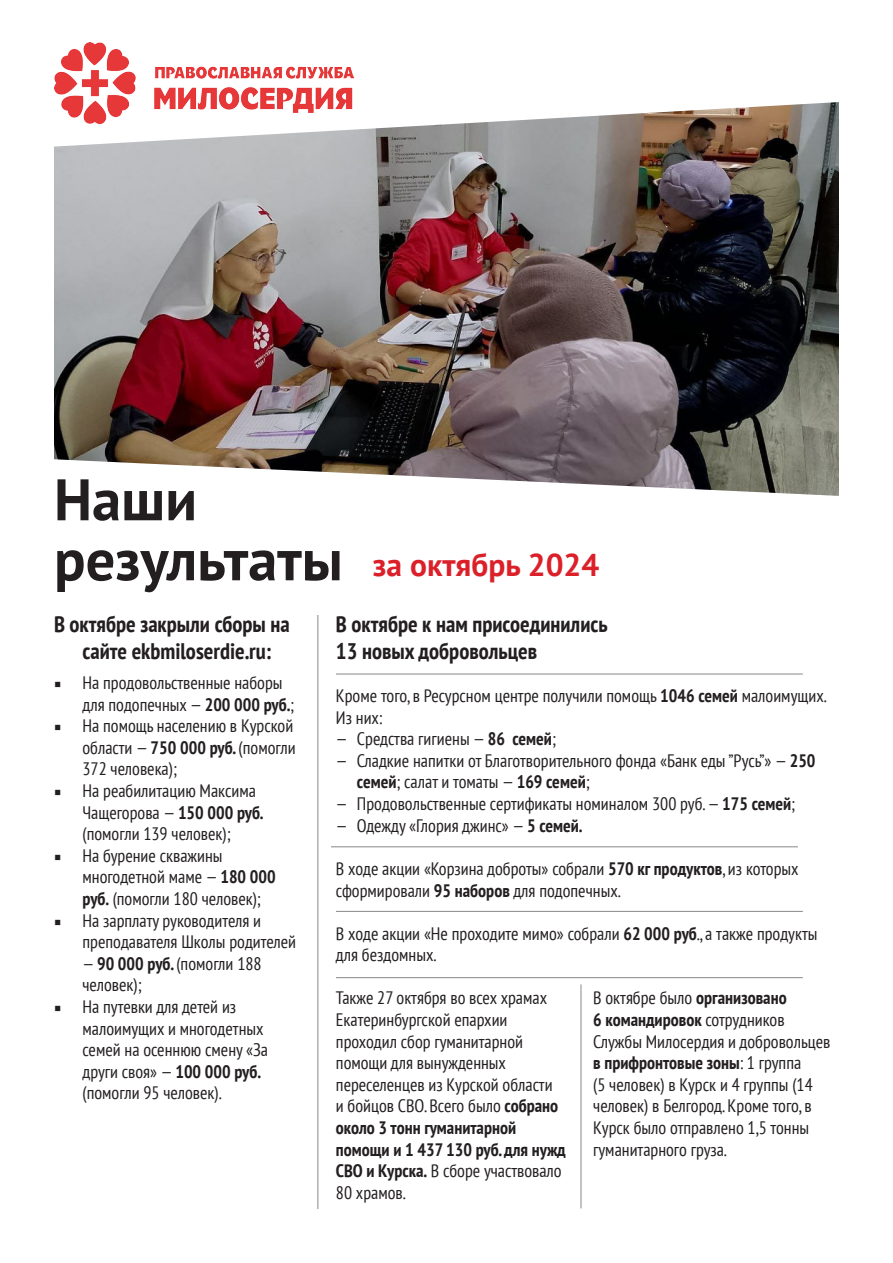
<style>
.page{position:relative;width:893px;height:1263px;background:#fff}
.page>*{position:absolute;margin:0;border:0;box-sizing:border-box;transform-origin:0 0}
.t1{font:700 58.5px "PT Sans";color:#231f20}
.t2{font:700 31.5px "PT Sans";color:#dc2029}
.t3{font:700 condensed 22.5px/27px "PT Sans";color:#231f20;text-align:center}
.t4{font:condensed 18px/21.6px "PT Sans";color:#231f20}
.s1{font-weight:700}
.s2{font-family:"Minion Pro";font-stretch:normal}
</style>
<div class="page">
<img style="left:54px;top:102px;width:785px;height:394px">
<img style="left:54px;top:42px;width:299px;height:82px">
<hr style="left:317px;top:615px;width:1px;height:594px;background:#939598">
<hr style="left:580px;top:984px;width:1px;height:224px;background:#939598">
<hr style="left:336px;top:673px;width:467px;height:1px;background:#939598">
<hr style="left:331px;top:846px;width:467px;height:1px;background:#939598">
<hr style="left:336px;top:911px;width:467px;height:1px;background:#939598">
<hr style="left:336px;top:977px;width:467px;height:1px;background:#939598">
<p class="t1" style="left:54px;top:461px;width:145px">Наши</p>
<p class="t1" style="left:54px;top:521px;width:290px">результаты</p>
<p class="t2" style="left:373px;top:544px;width:228px">за октябрь 2024</p>
<p class="t3" style="left:336px;top:610px;width:273px">В октябре к нам присоединились</p>
<p class="t3" style="left:336px;top:637px;width:203px">13 новых добровольцев</p>
<p class="t4" style="left:336px;top:684px;width:492px">Кроме того, в Ресурсном центре получили помощь <span class="s1">1046 семей</span> малоимущих.<br>Из них:</p>
<p class="t4" style="left:336px;top:728px;width:221px">— Средства гигиены — <span class="s1">86 семей</span>;</p>
<p class="t4" style="left:336px;top:749px;width:481px">— Сладкие напитки от Благотворительного фонда «Банк еды ”Русь”» — <span class="s1">250</span></p>
<p class="t4" style="left:357px;top:771px;width:234px"><span class="s1">семей</span>; салат и томаты — <span class="s1">169 семей</span>;</p>
<p class="t4" style="left:336px;top:792px;width:461px">— Продовольственные сертификаты номиналом 300 руб. — <span class="s1">175 семей</span>;</p>
<p class="t4" style="left:336px;top:814px;width:248px">— Одежду «Глория джинс» — <span class="s1">5 семей.</span></p>
<p class="t4" style="left:336px;top:857px;width:464px">В ходе акции «Корзина доброты» собрали <span class="s1">570 кг продуктов</span>, из которых сформировали <span class="s1">95 наборов</span> для подопечных.</p>
<p class="t4" style="left:336px;top:922px;width:483px">В ходе акции «Не проходите мимо» собрали <span class="s1">62 000 руб</span>., а также продукты для бездомных.</p>
<p class="t3" style="left:54px;top:610px;width:237px">В октябре закрыли сборы на сайте ekbmiloserdie.ru:</p>
<p class="t4" style="left:82px;top:671px;width:213px;text-indent:-28px"><span class="s2">■</span> На продовольственные наборы для подопечных — <span class="s1">200 000 руб.</span>;</p>
<p class="t4" style="left:82px;top:715px;width:215px;text-indent:-28px"><span class="s2">■</span> На помощь населению в Курской области — <span class="s1">750 000 руб.</span> (помогли<br>372 человека);</p>
<p class="t4" style="left:82px;top:779px;width:182px;text-indent:-28px"><span class="s2">■</span> На реабилитацию Максима<br>Чащегорова — <span class="s1">150 000 руб. </span>(помогли 139 человек);</p>
<p class="t4" style="left:82px;top:844px;width:195px;text-indent:-28px"><span class="s2">■</span> На бурение скважины многодетной маме — <span class="s1">180 000 руб.</span> (помогли 180 человек);</p>
<p class="t4" style="left:82px;top:909px;width:215px;text-indent:-28px"><span class="s2">■</span> На зарплату руководителя и преподавателя Школы родителей</p>
<p class="t4" style="left:82px;top:952px;width:181px">— <span class="s1">90 000 руб.</span> (помогли 188 человек);</p>
<p class="t4" style="left:82px;top:995px;width:187px;text-indent:-28px"><span class="s2">■</span> На путевки для детей из малоимущих и многодетных семей на осеннюю смену «За други своя» — <span class="s1">100 000 руб. </span>(помогли 95 человек).</p>
<p class="t4" style="left:336px;top:987px;width:231px">Также 27 октября во всех храмах<br>Екатеринбургской епархии проходил сбор гуманитарной помощи для вынужденных переселенцев из Курской области<br>и бойцов СВО. Всего было <span class="s1">собрано около 3 тонн гуманитарной помощи и 1 437 130 руб. для нужд<br>СВО и Курска.</span> В сборе участвовало<br>80 храмов.</p>
<p class="t4" style="left:593px;top:987px;width:239px">В октябре было <span class="s1">организовано<br>6 командировок</span> сотрудников<br>Службы Милосердия и добровольцев <span class="s1">в прифронтовые зоны</span>: 1 группа<br>(5 человек) в Курск и 4 группы (14 человек) в Белгород. Кроме того, в<br>Курск было отправлено 1,5 тонны гуманитарного груза.</p>
</div>
